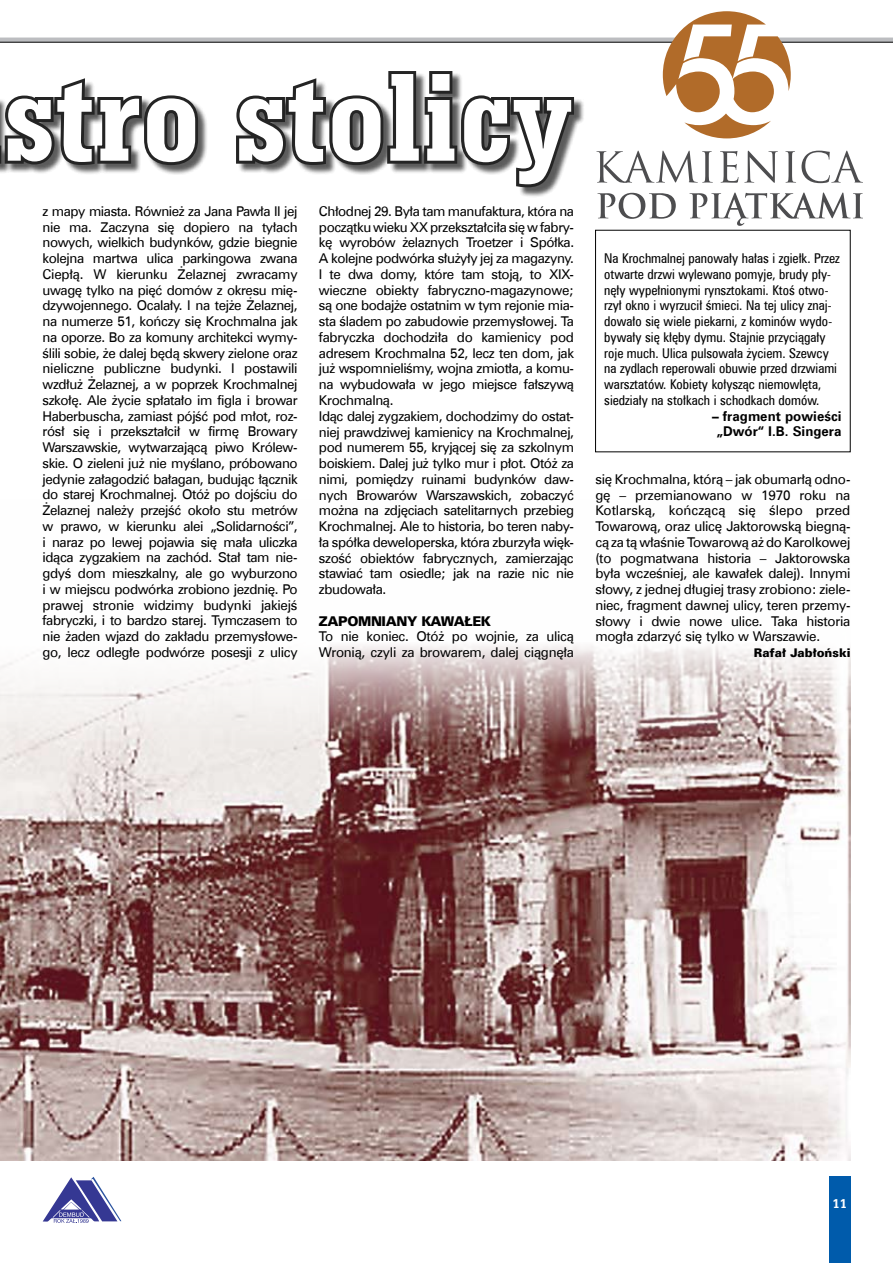
<style>
.page{position:relative;width:893px;height:1263px;background:#fff}
.page>*{position:absolute;margin:0;border:0;box-sizing:border-box;transform-origin:0 0}
.t1{font:130.5px "Serifa Bd Cn EU";letter-spacing:.01em;color:#fff}
.t2{font:13.5px/15.8px "Zurich EU";letter-spacing:-.03em;color:#000;text-align:justify}
.t3{font:13.5px/15.8px "Zurich Cn EU";color:#000}
.t4{font:700 13.5px/15.8px "Zurich EU";color:#000;text-align:center}
.t5{font:13.5px "Zurich Blk EU";letter-spacing:-.03em;color:#000}
.t6{font:700 13.5px "Serifa EU";color:#fff}
.t7{font:12px "Zurich Blk EU";color:#000}
</style>
<div class="page">
<img style="left:0;top:645px;width:850px;height:516px">
<svg style="left:0;top:78px;width:201px;height:91px"></svg>
<svg style="left:236px;top:71px;width:341px;height:119px"></svg>
<div style="left:829px;top:1177px;width:21px;height:86px;background:#005bab"></div>
<svg style="left:0;top:38px;width:893px;height:4px;background:#aeafb2"></svg>
<hr style="left:0;top:42px;width:893px;height:1px;background:#000">
<svg style="left:43px;top:1177px;width:78px;height:46px"></svg>
<svg style="left:663px;top:11px;width:128px;height:127px"></svg>
<svg style="left:596px;top:151px;width:117px;height:32px"></svg>
<svg style="left:720px;top:151px;width:18px;height:32px"></svg>
<svg style="left:744px;top:151px;width:34px;height:32px"></svg>
<svg style="left:785px;top:151px;width:77px;height:32px"></svg>
<svg style="left:597px;top:193px;width:79px;height:26px"></svg>
<svg style="left:689px;top:193px;width:173px;height:33px"></svg>
<h1 class="t1" style="left:4px;top:38px;width:569px">stro stolicy</h1>
<p class="t2" style="left:43px;top:203px;width:257px">z mapy miasta. Również za Jana Pawła II jej nie ma. Zaczyna się dopiero na tyłach nowych, wielkich budynków, gdzie biegnie kolejna martwa ulica parkingowa zwana Ciepłą. W kierunku Żelaznej zwracamy uwagę tylko na pięć domów z okresu mię&shy;dzywojennego. Ocalały. I na tejże Żelaznej, na numerze 51, kończy się Krochmalna jak na oporze. Bo za komuny architekci wymy&shy;ślili sobie, że dalej będą skwery zielone oraz nieliczne publiczne budynki. I postawili wzdłuż Żelaznej, a w poprzek Krochmalnej szkołę. Ale życie spłatało im figla i browar Haberbuscha, zamiast pójść pod młot, roz&shy;rósł się i przekształcił w firmę Browary Warszawskie, wytwarzającą piwo Królew&shy;skie. O zieleni już nie myślano, próbowano jedynie załagodzić bałagan, budując łącznik do starej Krochmalnej. Otóż po dojściu do Żelaznej należy przejść około stu metrów w prawo, w kierunku alei „Solidarności”, i naraz po lewej pojawia się mała uliczka idąca zygzakiem na zachód. Stał tam nie&shy;gdyś dom mieszkalny, ale go wyburzono i w miejscu podwórka zrobiono jezdnię. Po prawej stronie widzimy budynki jakiejś fabryczki, i to bardzo starej. Tymczasem to nie żaden wjazd do zakładu przemysłowe&shy;go, lecz odległe podwórze posesji z ulicy</p>
<p class="t2" style="left:319px;top:203px;width:257px;text-align:left">Chłodnej 29. Była tam manufaktura, która na początku wieku XX przekształciła się w fabry&shy;kę wyrobów żelaznych Troetzer i Spółka.<br>A kolejne podwórka służyły jej za magazyny.<br>I te dwa domy, które tam stoją, to XIX&shy;wieczne obiekty fabryczno-magazynowe; są one bodajże ostatnim w tym rejonie mia&shy;sta śladem po zabudowie przemysłowej. Ta fabryczka dochodziła do kamienicy pod adresem Krochmalna 52, lecz ten dom, jak już wspomnieliśmy, wojna zmiotła, a komu&shy;na wybudowała w jego miejsce fałszywą Krochmalną.<br>Idąc dalej zygzakiem, dochodzimy do ostat&shy;niej prawdziwej kamienicy na Krochmalnej, pod numerem 55, kryjącej się za szkolnym boiskiem. Dalej już tylko mur i płot. Otóż za nimi, pomiędzy ruinami budynków daw&shy;nych Browarów Warszawskich, zobaczyć można na zdjęciach satelitarnych przebieg Krochmalnej. Ale to historia, bo teren naby&shy;ła spółka deweloperska, która zburzyła więk&shy;szość obiektów fabrycznych, zamierzając stawiać tam osiedle; jak na razie nic nie zbudowała.</p>
<p class="t5" style="left:319px;top:613px;width:174px">ZAPOMNIANY KAWAŁEK</p>
<p class="t2" style="left:319px;top:628px;width:257px">To nie koniec. Otóż po wojnie, za ulicą<br>Wronią, czyli za browarem, dalej ciągnęła</p>
<p class="t3" style="left:604px;top:250px;width:237px">Na Krochmalnej panowały hałas i zgiełk. Przez otwarte drzwi wylewano pomyje, brudy pły&shy;nęły wypełnionymi rynsztokami. Ktoś otwo&shy;rzył okno i wyrzucił śmieci. Na tej ulicy znaj&shy;dowało się wiele piekarni, z kominów wydo&shy;bywały się kłęby dymu. Stajnie przyciągały roje much. Ulica pulsowała życiem. Szewcy na zydlach reperowali obuwie przed drzwiami warsztatów. Kobiety kołysząc niemowlęta, siedziały na stołkach i schodkach domów.</p>
<p class="t4" style="left:712px;top:408px;width:131px">– fragment powieści „Dwór“ I.B. Singera</p>
<p class="t2" style="left:595px;top:471px;width:257px">się Krochmalna, którą – jak obumarłą odno&shy;gę – przemianowano w 1970 roku na Kotlarską, kończącą się ślepo przed Towarową, oraz ulicę Jaktorowską biegną&shy;cą za tą właśnie Towarową aż do Karolkowej (to pogmatwana historia – Jaktorowska była wcześniej, ale kawałek dalej). Innymi słowy, z jednej długiej trasy zrobiono: ziele&shy;niec, fragment dawnej ulicy, teren przemy&shy;słowy i dwie nowe ulice. Taka historia mogła zdarzyć się tylko w Warszawie.</p>
<p class="t7" style="left:754px;top:645px;width:98px">RAFAŁ JABŁOŃSKI</p>
<p class="t6" style="left:832px;top:1195px;width:16px">11</p>
</div>
